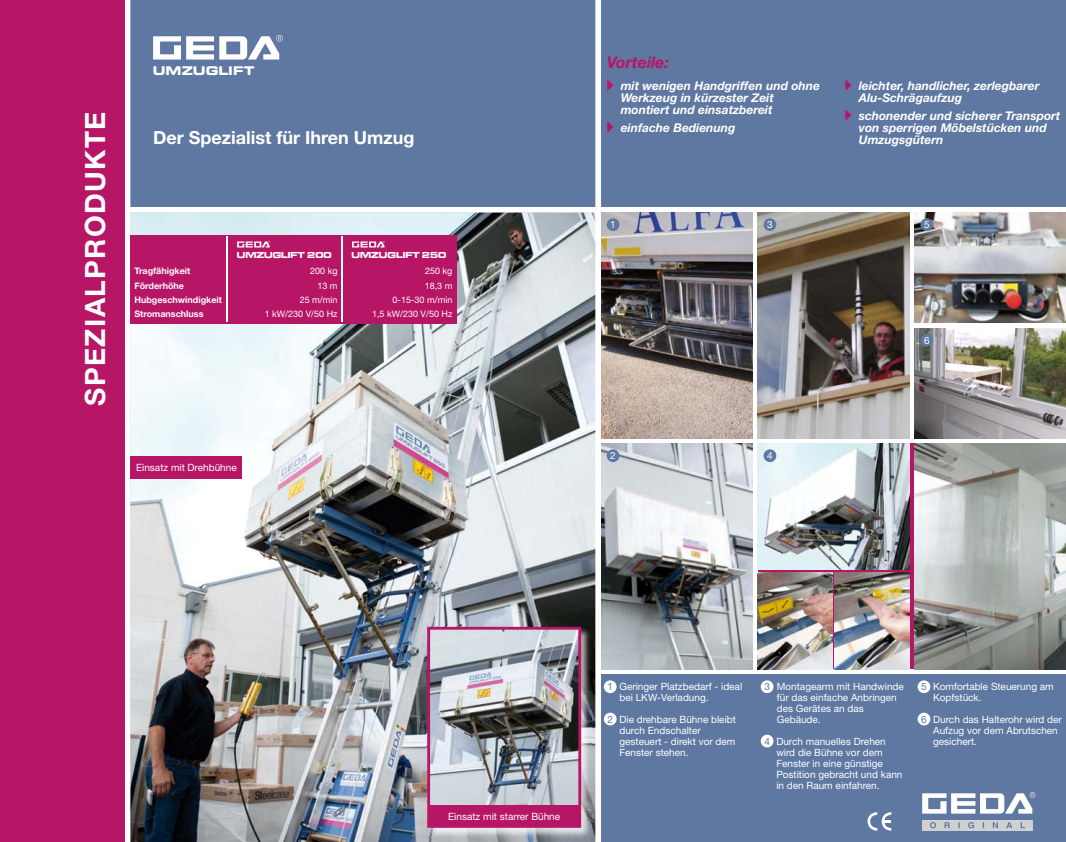
<style>
.page{position:relative;width:1066px;height:842px;background:#fff}
.page>*{position:absolute;margin:0;border:0;box-sizing:border-box;transform-origin:0 0}
.t1{font:700 28px "Helvetica Neue LT Std";letter-spacing:.05em;color:#fff}
.t2{font:700 18px "Helvetica Neue LT Std";color:#fff}
.t3{font:italic 700 16px "Helvetica Neue LT Std";color:#b71566}
.t4{font:italic 700 12px/12px "Helvetica Neue LT Std";color:#fff}
.t5{font:12px "Eurostile LT Std Bold Ex 2";color:#fff}
.t6{font:10px/11px "Helvetica Neue LT Std";color:#fff}
.t7{font:9px "Helvetica Neue LT Std";color:#fff}
.t8{font:700 9px "Helvetica Neue LT Std";color:#fff}
.t9{font:700 9px "Micro";color:#fff}
.s1{color:#b71566}
.s2{color:#5e78a2}
</style>
<div class="page">
<svg style="left:909px;top:444px;width:6px;height:225px"></svg>
<svg style="left:832px;top:575px;width:3px;height:94px"></svg>
<svg style="left:758px;top:570px;width:151px;height:5px"></svg>
<img style="left:130px;top:213px;width:465px;height:629px">
<img style="left:427px;top:626px;width:164px;height:212px">
<img style="left:427px;top:627px;width:154px;height:201px">
<div style="left:601px;top:675px;width:465px;height:167px;background:#5e78a2"></div>
<div style="left:130px;top:0;width:465px;height:207px;background:#5e78a2"></div>
<div style="left:601px;top:0;width:465px;height:207px;background:#5e78a2"></div>
<div style="left:0;top:0;width:125px;height:842px;background:#b71566"></div>
<svg style="left:153px;top:35px;width:130px;height:25px"></svg>
<svg style="left:867px;top:812px;width:24px;height:19px"></svg>
<div style="left:922px;top:820px;width:110px;height:11px;background:#cfd0d0"></div>
<svg style="left:930px;top:822px;width:95px;height:6px"></svg>
<svg style="left:922px;top:792px;width:113px;height:22px"></svg>
<div style="left:428px;top:805px;width:152px;height:22px;background:#b71566"></div>
<div style="left:130px;top:456px;width:112px;height:22px;background:#b71566"></div>
<img style="left:601px;top:213px;width:151px;height:225px">
<img style="left:601px;top:444px;width:151px;height:225px">
<img style="left:758px;top:213px;width:151px;height:225px">
<img style="left:758px;top:444px;width:151px;height:126px">
<img style="left:915px;top:444px;width:151px;height:225px">
<img style="left:915px;top:213px;width:151px;height:109px">
<div style="left:607px;top:218px;width:12px;height:13px;background:#5e78a2;border-radius:50%"></div>
<div style="left:763px;top:218px;width:13px;height:13px;background:#5e78a2;border-radius:50%"></div>
<div style="left:763px;top:449px;width:13px;height:13px;background:#5e78a2;border-radius:50%"></div>
<div style="left:607px;top:449px;width:12px;height:13px;background:#5e78a2;border-radius:50%"></div>
<div style="left:920px;top:218px;width:13px;height:13px;background:#5e78a2;border-radius:50%"></div>
<img style="left:758px;top:573px;width:74px;height:96px">
<img style="left:835px;top:573px;width:74px;height:96px">
<img style="left:915px;top:328px;width:151px;height:110px">
<div style="left:920px;top:334px;width:13px;height:13px;background:#5e78a2;border-radius:50%"></div>
<div style="left:604px;top:680px;width:13px;height:13px;background:#fff;border-radius:50%"></div>
<div style="left:761px;top:680px;width:12px;height:13px;background:#fff;border-radius:50%"></div>
<div style="left:604px;top:713px;width:13px;height:12px;background:#fff;border-radius:50%"></div>
<div style="left:761px;top:735px;width:12px;height:12px;background:#fff;border-radius:50%"></div>
<div style="left:917px;top:680px;width:13px;height:13px;background:#fff;border-radius:50%"></div>
<div style="left:917px;top:713px;width:13px;height:12px;background:#fff;border-radius:50%"></div>
<div style="left:130px;top:235px;width:326px;height:89px;background:#b71566"></div>
<svg style="left:341px;top:237px;width:1px;height:84px"></svg>
<svg style="left:226px;top:237px;width:1px;height:84px"></svg>
<svg style="left:237px;top:241px;width:33px;height:6px"></svg>
<svg style="left:352px;top:241px;width:33px;height:6px"></svg>
<h1 class="t1" style="left:78px;top:406px;width:296px;rotate:-90deg">SPEZIALPRODUKTE</h1>
<p class="t5" style="left:153px;top:62px;width:103px">UMZUGLIFT</p>
<h2 class="t2" style="left:153px;top:127px;width:263px">Der Spezialist für Ihren Umzug</h2>
<p class="t9" style="left:237px;top:249px;width:96px">UMZUGLIFT 200</p>
<p class="t9" style="left:352px;top:249px;width:96px">UMZUGLIFT 250</p>
<p class="t8" style="left:134px;top:265px;width:57px">Tragfähigkeit</p>
<p class="t7" style="left:310px;top:266px;width:29px">200 kg</p>
<p class="t7" style="left:425px;top:266px;width:29px">250 kg</p>
<p class="t8" style="left:134px;top:280px;width:51px">Förderhöhe</p>
<p class="t7" style="left:317px;top:280px;width:22px">13 m</p>
<p class="t7" style="left:425px;top:280px;width:29px">18,3 m</p>
<p class="t8" style="left:134px;top:294px;width:89px">Hubgeschwindigkeit</p>
<p class="t7" style="left:300px;top:294px;width:39px">25 m/min</p>
<p class="t7" style="left:393px;top:294px;width:61px">0-15-30 m/min</p>
<p class="t8" style="left:134px;top:309px;width:71px">Stromanschluss</p>
<p class="t7" style="left:265px;top:309px;width:74px">1 kW/230 V/50 Hz</p>
<p class="t7" style="left:372px;top:309px;width:82px">1,5 kW/230 V/50 Hz</p>
<p class="t6" style="left:136px;top:461px;width:102px">Einsatz mit Drehbühne</p>
<h3 class="t3" style="left:607px;top:53px;width:64px">Vorteile:</h3>
<p class="t4" style="left:621px;top:80px;width:201px;text-indent:-14px"><span class="s1">◆</span> mit wenigen Handgriffen und ohne<br>Werkzeug in kürzester Zeit montiert und einsatzbereit</p>
<p class="t4" style="left:607px;top:122px;width:130px"><span class="s1">◆</span> einfache Bedienung</p>
<p class="t4" style="left:859px;top:80px;width:182px;text-indent:-14px"><span class="s1">◆</span> leichter, handlicher, zerlegbarer<br>Alu-Schrägaufzug</p>
<p class="t4" style="left:859px;top:110px;width:203px;text-indent:-14px"><span class="s1">◆</span> schonender und sicherer Transport von sperrigen Möbelstücken und<br>Umzugsgütern</p>
<p class="t6" style="left:610px;top:219px;width:7px">1</p>
<p class="t6" style="left:767px;top:219px;width:7px">3</p>
<p class="t6" style="left:924px;top:219px;width:7px">5</p>
<p class="t6" style="left:924px;top:335px;width:7px">6</p>
<p class="t6" style="left:610px;top:450px;width:7px">2</p>
<p class="t6" style="left:767px;top:450px;width:7px">4</p>
<p class="t6" style="left:448px;top:811px;width:114px">Einsatz mit starrer Bühne</p>
<p class="t6" style="left:619px;top:681px;width:124px;text-indent:-12px"><span class="s2">1</span> Geringer Platzbedarf - ideal bei LKW-Verladung.</p>
<p class="t6" style="left:777px;top:681px;width:129px;text-indent:-12px"><span class="s2">3</span> Montagearm mit Handwinde für das einfache Anbringen des Gerätes an das</p>
<p class="t6" style="left:607px;top:713px;width:130px"><span class="s2">2</span> Die drehbare Bühne bleibt</p>
<p class="t6" style="left:777px;top:714px;width:45px">Gebäude.</p>
<p class="t6" style="left:619px;top:724px;width:117px">durch Endschalter gesteuert - direkt vor dem<br>Fenster stehen.</p>
<p class="t6" style="left:776px;top:735px;width:128px;text-indent:-12px"><span class="s2">4</span> Durch manuelles Drehen wird die Bühne vor dem<br>Fenster in eine günstige<br>Postition gebracht und kann in den Raum einfahren.</p>
<p class="t6" style="left:933px;top:681px;width:122px;text-indent:-12px"><span class="s2">5</span> Komfortable Steuerung am<br>Kopfstück.</p>
<p class="t6" style="left:933px;top:713px;width:130px;text-indent:-12px"><span class="s2">6</span> Durch das Halterohr wird der<br>Aufzug vor dem Abrutschen gesichert.</p>
</div>
